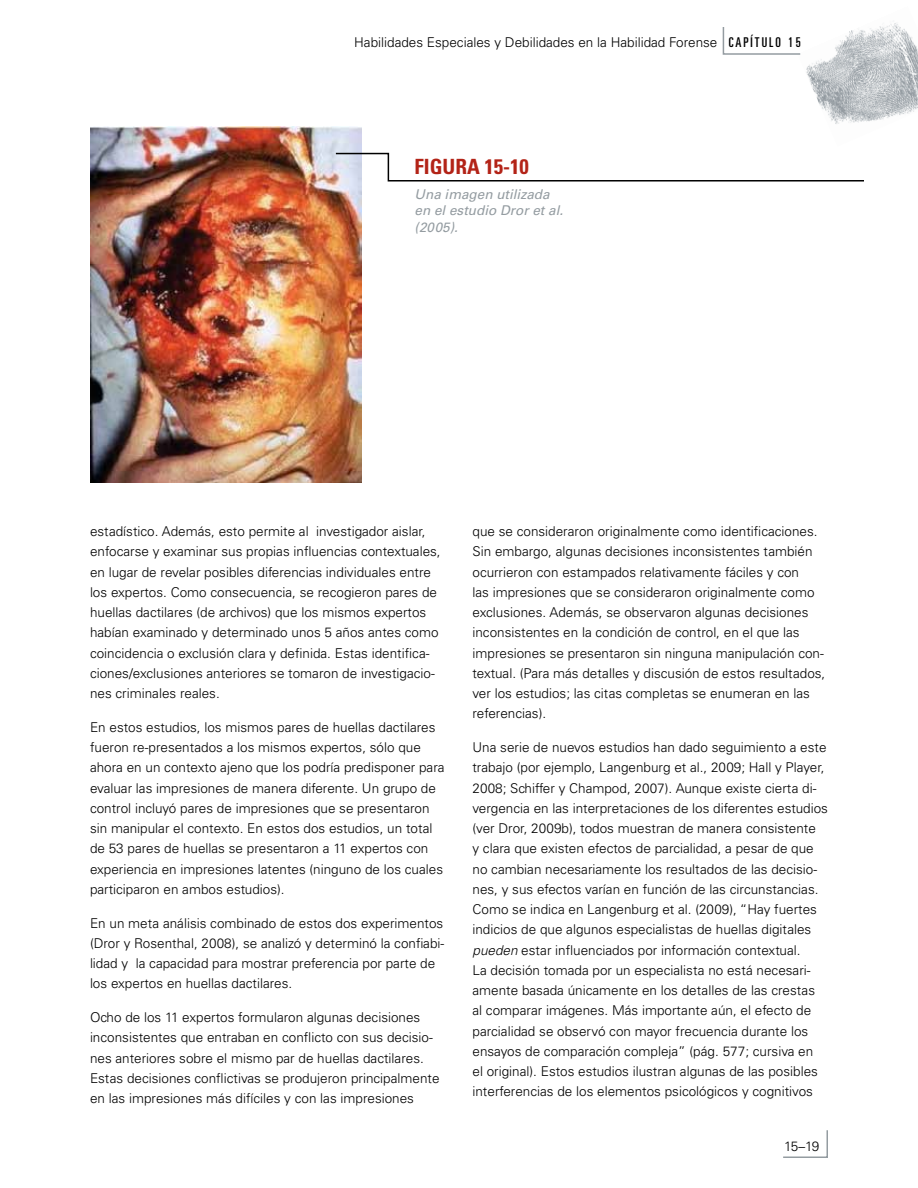
<style>
.page{position:relative;width:918px;height:1188px;background:#fff}
.page>*{position:absolute;margin:0;border:0;box-sizing:border-box;transform-origin:0 0}
.t1{font:700 condensed 21px "Univers LT Std";color:#b32317}
.t2{font:300 13.5px/20.2px "Univers LT Std";color:#000}
.t3{font:italic 13.5px/16.2px "Univers LT Std";color:#949ca1}
.s1{font-weight:400;font-stretch:ultra-condensed}
.s2{font-style:italic}
</style>
<div class="page">
<img style="left:806px;top:23px;width:112px;height:101px">
<img style="left:90px;top:126px;width:271px;height:357px">
<svg style="left:334px;top:152px;width:530px;height:30px"></svg>
<svg style="left:783px;top:1130px;width:45px;height:28px"></svg>
<svg style="left:722px;top:27px;width:79px;height:28px"></svg>
<p class="t2" style="left:354px;top:32px;width:448px">Habilidades Especiales y Debilidades en la Habilidad Forense <span class="s1">CAPÍTULO 1 5</span></p>
<p class="t1" style="left:415px;top:154px;width:116px">FIGURA 15-10</p>
<p class="t3" style="left:415px;top:186px;width:150px">Una imagen utilizada en el estudio Dror et al. (2005).</p>
<p class="t2" style="left:90px;top:521px;width:352px">estadístico. Además, esto permite al investigador aislar, enfocarse y examinar sus propias influencias contextuales, en lugar de revelar posibles diferencias individuales entre los expertos. Como consecuencia, se recogieron pares de huellas dactilares (de archivos) que los mismos expertos habían examinado y determinado unos 5 años antes como coincidencia o exclusión clara y definida. Estas identifica&shy;ciones/exclusiones anteriores se tomaron de investigacio&shy;nes criminales reales.</p>
<p class="t2" style="left:90px;top:717px;width:356px">En estos estudios, los mismos pares de huellas dactilares fueron re-presentados a los mismos expertos, sólo que ahora en un contexto ajeno que los podría predisponer para evaluar las impresiones de manera diferente. Un grupo de control incluyó pares de impresiones que se presentaron sin manipular el contexto. En estos dos estudios, un total de 53 pares de huellas se presentaron a 11 expertos con experiencia en impresiones latentes (ninguno de los cuales participaron en ambos estudios).</p>
<p class="t2" style="left:90px;top:913px;width:356px">En un meta análisis combinado de estos dos experimentos (Dror y Rosenthal, 2008), se analizó y determinó la confiabi&shy;lidad y la capacidad para mostrar preferencia por parte de los expertos en huellas dactilares.</p>
<p class="t2" style="left:90px;top:1007px;width:351px">Ocho de los 11 expertos formularon algunas decisiones inconsistentes que entraban en conflicto con sus decisio&shy;nes anteriores sobre el mismo par de huellas dactilares.<br>Estas decisiones conflictivas se produjeron principalmente en las impresiones más difíciles y con las impresiones</p>
<p class="t2" style="left:472px;top:521px;width:354px">que se consideraron originalmente como identificaciones.<br>Sin embargo, algunas decisiones inconsistentes también ocurrieron con estampados relativamente fáciles y con<br>las impresiones que se consideraron originalmente como exclusiones. Además, se observaron algunas decisiones inconsistentes en la condición de control, en el que las impresiones se presentaron sin ninguna manipulación con&shy;textual. (Para más detalles y discusión de estos resultados, ver los estudios; las citas completas se enumeran en las referencias).</p>
<p class="t2" style="left:472px;top:737px;width:357px">Una serie de nuevos estudios han dado seguimiento a este trabajo (por ejemplo, Langenburg et al., 2009; Hall y Player, 2008; Schiffer y Champod, 2007). Aunque existe cierta di&shy;vergencia en las interpretaciones de los diferentes estudios (ver Dror, 2009b), todos muestran de manera consistente<br>y clara que existen efectos de parcialidad, a pesar de que no cambian necesariamente los resultados de las decisio&shy;nes, y sus efectos varían en función de las circunstancias.<br>Como se indica en Langenburg et al. (2009), “Hay fuertes indicios de que algunos especialistas de huellas digitales <span class="s2">pueden</span> estar influenciados por información contextual.<br>La decisión tomada por un especialista no está necesari&shy;amente basada únicamente en los detalles de las crestas al comparar imágenes. Más importante aún, el efecto de parcialidad se observó con mayor frecuencia durante los ensayos de comparación compleja” (pág. 577; cursiva en<br>el original). Estos estudios ilustran algunas de las posibles interferencias de los elementos psicológicos y cognitivos</p>
<p class="t2" style="left:784px;top:1136px;width:37px">15–19</p>
</div>
